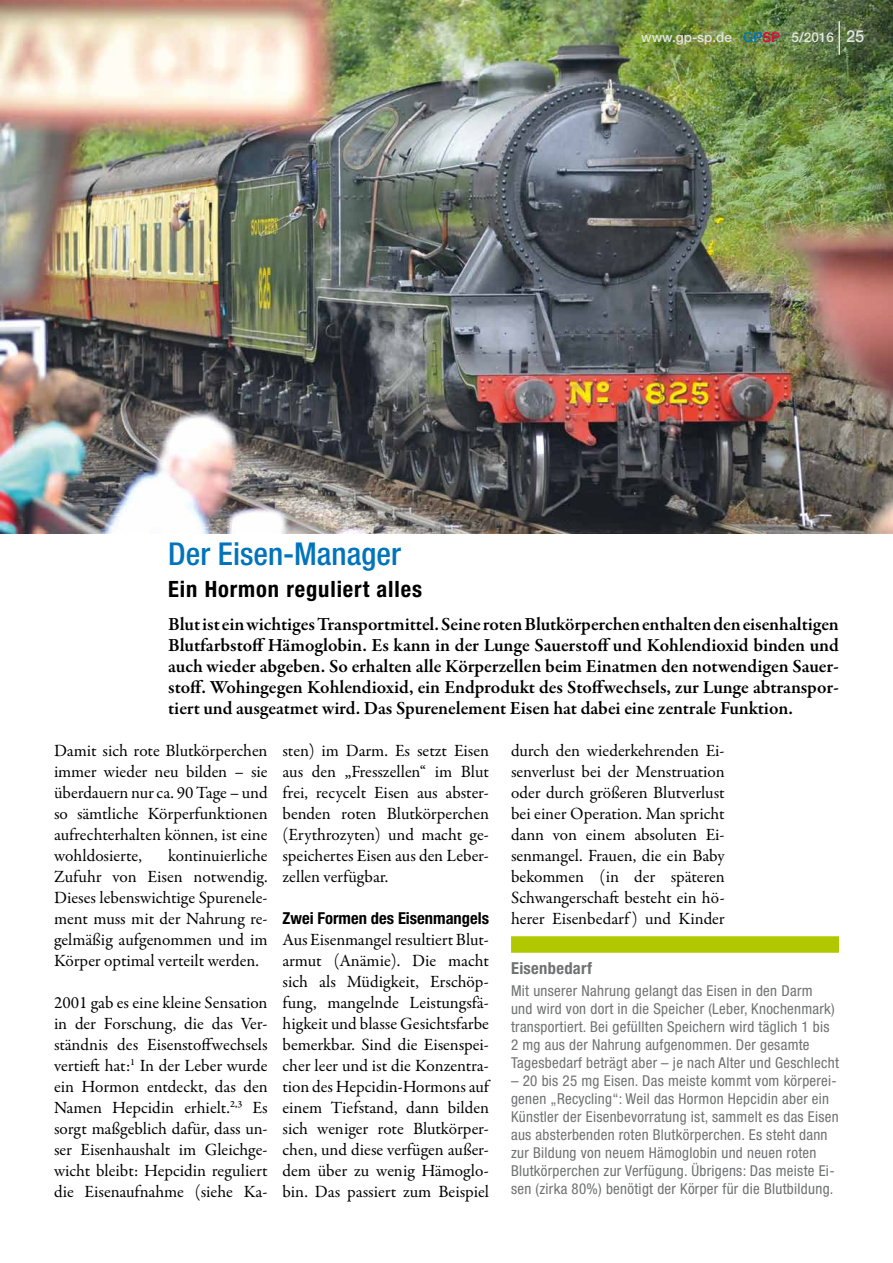
<style>
.page{position:relative;width:893px;height:1263px;background:#fff}
.page>*{position:absolute;margin:0;border:0;box-sizing:border-box;transform-origin:0 0}
.t1{font:500 condensed 31.5px "Helvetica Neue LT Std";color:#0074bb}
.t2{font:700 condensed 22.5px "Helvetica Neue LT";color:#000}
.t3{font:600 18.75px/21px "Garamond Premr Pro";letter-spacing:-.01em;color:#000;text-align:justify}
.t4{font:17.25px/21px "Garamond Premr Pro";color:#000;text-align:justify}
.t5{font:700 condensed 16.5px "Helvetica Neue LT";color:#000}
.t6{font:700 condensed 16.5px "Helvetica Neue LT";color:#707172}
.t7{font:condensed 15px/18px "Helvetica Neue LT";letter-spacing:.02em;color:#707172}
.t8{font:500 13.5px "Helvetica Neue LT";color:#e3e4e4}
.s1{color:#0074bb}
.s2{color:#e30045}
.s3{font-size:16.5px}
</style>
<div class="page">
<img style="left:1px;top:0;width:892px;height:533px">
<hr style="left:838px;top:21px;width:2px;height:34px;background:#e3e4e4">
<div style="left:511px;top:936px;width:328px;height:17px;background:#b1c800"></div>
<p class="t8" style="left:641px;top:29px;width:225px">www.gp-sp.de <span class="s1">GP</span><span class="s2">SP</span> 5/2016 <span class="s3">25</span></p>
<h1 class="t1" style="left:168px;top:535px;width:234px">Der Eisen-Manager</h1>
<h2 class="t2" style="left:168px;top:575px;width:255px">Ein Hormon reguliert alles</h2>
<p class="t3" style="left:168px;top:614px;width:672px">Blut ist ein wichtiges Transportmittel. Seine roten Blutkörperchen enthalten den eisenhaltigen Blutfarbstoff Hämoglobin. Es kann in der Lunge Sauerstoff und Kohlendioxid binden und auch wieder abgeben. So erhalten alle Körperzellen beim Einatmen den notwendigen Sauer&shy;stoff. Wohingegen Kohlendioxid, ein Endprodukt des Stoffwechsels, zur Lunge abtranspor&shy;tiert und ausgeatmet wird. Das Spurenelement Eisen hat dabei eine zentrale Funktion.</p>
<p class="t4" style="left:54px;top:740px;width:215px">Damit sich rote Blutkörperchen immer wieder neu bilden – sie überdauern nur ca. 90 Tage – und so sämtliche Körperfunktionen aufrechterhalten können, ist eine wohldosierte,</p>
<p class="t4" style="left:283px;top:740px;width:208px">sten) im Darm. Es setzt Eisen aus den „Fresszellen“ im Blut frei, recycelt Eisen aus abster&shy;benden roten Blutkörperchen (Erythrozyten) und macht ge&shy;speichertes Eisen aus den Leber&shy;zellen verfügbar.</p>
<p class="t5" style="left:283px;top:908px;width:208px">Zwei Formen des Eisenmangels</p>
<p class="t4" style="left:283px;top:929px;width:208px">Aus Eisenmangel resultiert Blut&shy;armut (Anämie). Die macht sich als Müdigkeit, Erschöp&shy;fung, mangelnde Leistungsfä&shy;higkeit und blasse Gesichtsfarbe bemerkbar. Sind die Eisenspei&shy;cher leer und ist die Konzentra&shy;tion des Hepcidin-Hormons auf einem Tiefstand, dann bilden sich weniger rote Blutkörper&shy;chen, und diese verfügen außer&shy;dem über zu wenig Hämoglo&shy;bin. Das passiert zum Beispiel</p>
<p class="t4" style="left:511px;top:740px;width:215px">durch den wiederkehrenden Ei&shy;senverlust bei der Menstruation oder durch größeren Blutverlust bei einer Operation. Man spricht dann von einem absoluten Ei&shy;senmangel. Frauen, die ein Baby bekommen (in der späteren Schwangerschaft besteht ein hö&shy;herer Eisenbedarf ) und Kinder</p>
<p class="t6" style="left:511px;top:958px;width:82px">Eisenbedarf</p>
<p class="t7" style="left:511px;top:982px;width:329px">Mit unserer Nahrung gelangt das Eisen in den Darm<br>und wird von dort in die Speicher (Leber, Knochenmark) transportiert. Bei gefüllten Speichern wird täglich 1 bis 2 mg aus der Nahrung aufgenommen. Der gesamte Tagesbedarf beträgt aber – je nach Alter und Geschlecht</p>
<p class="t7" style="left:511px;top:1072px;width:329px">– 20 bis 25 mg Eisen. Das meiste kommt vom körperei&shy;genen „Recycling“: Weil das Hormon Hepcidin aber ein Künstler der Eisenbevorratung ist, sammelt es das Eisen aus absterbenden roten Blutkörperchen. Es steht dann zur Bildung von neuem Hämoglobin und neuen roten Blutkörperchen zur Verfügung. Übrigens: Das meiste Ei&shy;sen (zirka 80%) benötigt der Körper für die Blutbildung.</p>
<p class="t4" style="left:54px;top:845px;width:215px;text-indent:114px">kontinuierliche Zufuhr von Eisen notwendig.<br>Dieses lebenswichtige Spurenele&shy;ment muss mit der Nahrung re&shy;gelmäßig aufgenommen und im Körper optimal verteilt werden.</p>
<p class="t4" style="left:54px;top:992px;width:215px">2001 gab es eine kleine Sensation in der Forschung, die das Ver&shy;ständnis des Eisenstoffwechsels vertieft hat:<sup>1</sup> In der Leber wurde ein Hormon entdeckt, das den Namen Hepcidin erhielt.<sup>2,3</sup> Es sorgt maßgeblich dafür, dass un&shy;ser Eisenhaushalt im Gleichge&shy;wicht bleibt: Hepcidin reguliert die Eisenaufnahme (siehe Ka-</p>
</div>
